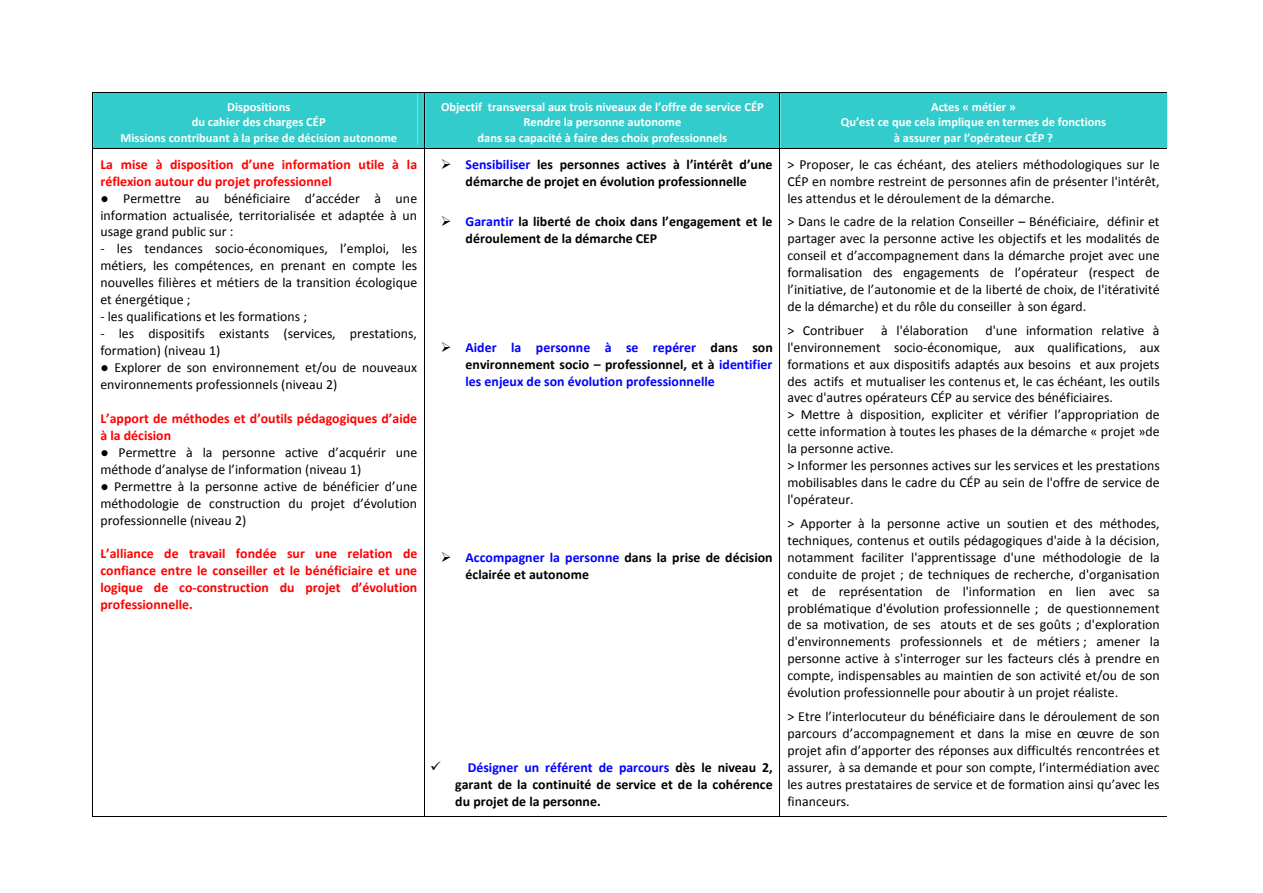
<style>
.page{position:relative;width:1263px;height:893px;background:#fff}
.page>*{position:absolute;margin:0;border:0;box-sizing:border-box;transform-origin:0 0}
.t1{font:13.8px/17px "Calibri";color:#000;text-align:justify}
.t2{font:700 13.8px/17px "Calibri";color:#000}
.t3{font:700 13.8px/17px "Calibri";letter-spacing:.005em;color:#f00}
.t4{font:700 13.8px/17px "Calibri";color:#00f;text-align:justify}
.t5{font:700 12.45px/15.3px "Calibri";color:#fff;text-align:center}
.s1{font-family:"Times New Roman"}
.s2{color:#00f}
.s3{color:#000}
</style>
<div class="page">
<div style="left:93px;top:92px;width:1074px;height:57px;background:#3cc"></div>
<hr style="left:780px;top:148px;width:387px;height:1px;background:#000">
<hr style="left:93px;top:149px;width:1px;height:667px;background:#000">
<hr style="left:93px;top:816px;width:331px;height:1px;background:#000">
<hr style="left:424px;top:149px;width:1px;height:667px;background:#000">
<hr style="left:425px;top:816px;width:355px;height:1px;background:#000">
<hr style="left:780px;top:149px;width:1px;height:667px;background:#000">
<hr style="left:780px;top:816px;width:387px;height:1px;background:#000">
<p class="t5" style="left:121px;top:100px;width:278px">Dispositions<br>du cahier des charges CÉP<br>Missions contribuant à la prise de décision autonome</p>
<p class="t5" style="left:441px;top:100px;width:324px">Objectif transversal aux trois niveaux de l’offre de service CÉP<br>Rendre la personne autonome<br>dans sa capacité à faire des choix professionnels</p>
<p class="t5" style="left:841px;top:100px;width:267px">Actes « métier »<br>Qu’est ce que cela implique en termes de fonctions à assurer par l’opérateur CÉP ?</p>
<p class="t3" style="left:100px;top:157px;width:318px">La mise à disposition d’une information utile à la réflexion autour du projet professionnel</p>
<p class="t1" style="left:100px;top:191px;width:318px"><span class="s1">●</span> Permettre au bénéficiaire d’accéder à une information actualisée, territorialisée et adaptée à un usage grand public sur :</p>
<p class="t1" style="left:100px;top:241px;width:318px">- les tendances socio-économiques, l’emploi, les métiers, les compétences, en prenant en compte les nouvelles filières et métiers de la transition écologique et énergétique ;</p>
<p class="t1" style="left:100px;top:309px;width:208px">- les qualifications et les formations ;</p>
<p class="t1" style="left:100px;top:326px;width:318px">- les dispositifs existants (services, prestations, formation) (niveau 1)</p>
<p class="t1" style="left:100px;top:360px;width:318px"><span class="s1">●</span> Explorer de son environnement et/ou de nouveaux environnements professionnels (niveau 2)</p>
<p class="t3" style="left:100px;top:411px;width:318px">L’apport de méthodes et d’outils pédagogiques d’aide à la décision</p>
<p class="t1" style="left:100px;top:445px;width:318px"><span class="s1">●</span> Permettre à la personne active d’acquérir une méthode d’analyse de l’information (niveau 1)</p>
<p class="t1" style="left:100px;top:479px;width:318px"><span class="s1">●</span> Permettre à la personne active de bénéficier d’une méthodologie de construction du projet d’évolution professionnelle (niveau 2)</p>
<p class="t3" style="left:100px;top:546px;width:319px;text-align:justify">L’alliance de travail fondée sur une relation de confiance entre le conseiller et le bénéficiaire et une logique de co-construction du projet d’évolution professionnelle.</p>
<p class="t2" style="left:466px;top:157px;width:308px"><span class="s2">Sensibiliser</span> les personnes actives à l’intérêt d’une démarche de projet en évolution professionnelle</p>
<p class="t2" style="left:466px;top:214px;width:308px"><span class="s2">Garantir</span> la liberté de choix dans l’engagement et le déroulement de la démarche CEP</p>
<p class="t1" style="left:787px;top:157px;width:374px">&gt; Proposer, le cas échéant, des ateliers méthodologiques sur le CÉP en nombre restreint de personnes afin de présenter l'intérêt, les attendus et le déroulement de la démarche.</p>
<p class="t1" style="left:787px;top:214px;width:374px">&gt; Dans le cadre de la relation Conseiller – Bénéficiaire, définir et partager avec la personne active les objectifs et les modalités de conseil et d’accompagnement dans la démarche projet avec une formalisation des engagements de l’opérateur (respect de l’initiative, de l’autonomie et de la liberté de choix, de l'itérativité de la démarche) et du rôle du conseiller à son égard.</p>
<p class="t1" style="left:787px;top:323px;width:78px">&gt; Contribuer</p>
<p class="t1" style="left:881px;top:323px;width:89px">à l'élaboration</p>
<p class="t1" style="left:787px;top:323px;width:374px;text-align:left;text-indent:198px">d'une information relative à l'environnement socio-économique, aux qualifications, aux formations et aux dispositifs adaptés aux besoins et aux projets des actifs et mutualiser les contenus et, le cas échéant, les outils avec d'autres opérateurs CÉP au service des bénéficiaires.<br>&gt; Mettre à disposition, expliciter et vérifier l’appropriation de cette information à toutes les phases de la démarche « projet »de la personne active.<br>&gt; Informer les personnes actives sur les services et les prestations mobilisables dans le cadre du CÉP au sein de l'offre de service de l'opérateur.</p>
<p class="t1" style="left:787px;top:516px;width:374px">&gt; Apporter à la personne active un soutien et des méthodes, techniques, contenus et outils pédagogiques d'aide à la décision, notamment faciliter l'apprentissage d'une méthodologie de la conduite de projet ; de techniques de recherche, d'organisation et de représentation de l'information en lien avec sa problématique d'évolution professionnelle ; de questionnement de sa motivation, de ses atouts et de ses goûts ; d'exploration d'environnements professionnels et de métiers ; amener la personne active à s'interroger sur les facteurs clés à prendre en compte, indispensables au maintien de son activité et/ou de son évolution professionnelle pour aboutir à un projet réaliste.</p>
<p class="t1" style="left:787px;top:709px;width:374px">&gt; Etre l’interlocuteur du bénéficiaire dans le déroulement de son parcours d’accompagnement et dans la mise en œuvre de son projet afin d’apporter des réponses aux difficultés rencontrées et assurer, à sa demande et pour son compte, l’intermédiation avec les autres prestataires de service et de formation ainsi qu’avec les financeurs.</p>
<p class="t4" style="left:466px;top:340px;width:309px">Aider la personne à se repérer <span class="s3">dans son environnement socio – professionnel, et à</span> identifier les enjeux de son évolution professionnelle</p>
<p class="t2" style="left:466px;top:550px;width:308px"><span class="s2">Accompagner la personne</span> dans la prise de décision éclairée et autonome</p>
<p class="t2" style="left:455px;top:760px;width:319px;text-align:justify;text-indent:12px"><span class="s2">Désigner un référent de parcours</span> dès le niveau 2, garant de la continuité de service et de la cohérence du projet de la personne.</p>
</div>
